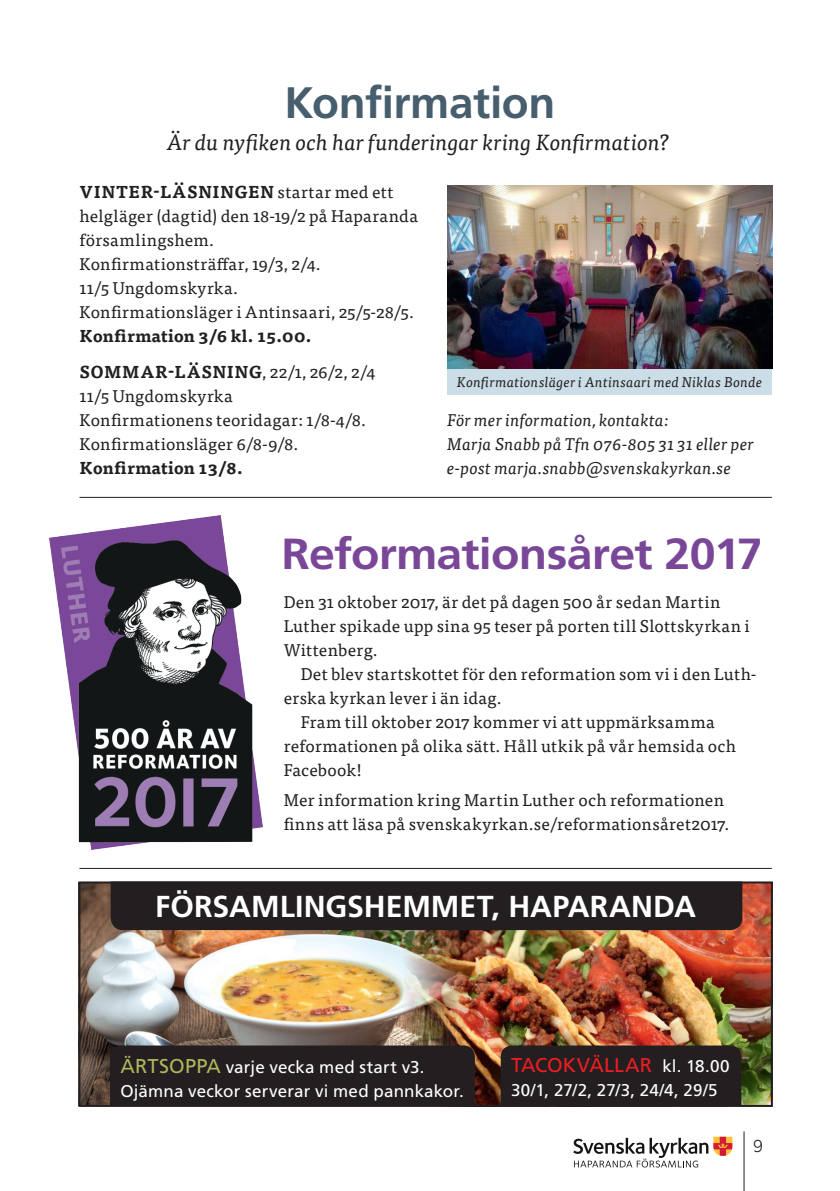
<style>
.page{position:relative;width:840px;height:1191px;background:#fff}
.page>*{position:absolute;margin:0;border:0;box-sizing:border-box;transform-origin:0 0}
.t1{font:700 44px "Frutiger";letter-spacing:-.01em;color:#465e6d}
.t2{font:700 43.6px "Frutiger";letter-spacing:-.015em;color:#7a4798;scale:1.07 1}
.t3{font:700 30.2px "Frutiger";color:#fff}
.t4{font:italic 22px "Tisa Pro";color:#231f20}
.t5{font:20px "Frutiger";letter-spacing:.005em;color:#ee1d23}
.t6{font:18px "Foundry Sterling";color:#231f20}
.t7{font:17px/24px "Tisa Pro";letter-spacing:.015em;color:#231f20}
.t8{font:italic 17px/24px "Tisa Pro";letter-spacing:.01em;color:#231f20}
.t9{font:17px/24px "Frutiger";letter-spacing:.01em;color:#fff}
.t10{font:700 17px/35.4px "Tisa Pro";letter-spacing:.02em;color:#231f20}
.t11{font:italic 14px "Tisa Pro";letter-spacing:.02em;color:#231f20}
.s1{font-weight:700}
.s2{font-weight:400}
.s3{font-size:20px;color:#acb75c}
.s4{font-size:17px;color:#fff}
</style>
<div class="page">
<svg style="left:573px;top:1136px;width:159px;height:31px"></svg>
<hr style="left:743px;top:1131px;width:1px;height:60px;background:#231f20">
<img style="left:81px;top:884px;width:321px;height:220px">
<div style="left:447px;top:368px;width:324px;height:27px;background:#cbdde6"></div>
<img style="left:447px;top:186px;width:325px;height:182px">
<hr style="left:79px;top:497px;width:692px;height:1px;background:#231f20">
<hr style="left:79px;top:868px;width:692px;height:1px;background:#231f20">
<img style="left:49px;top:515px;width:213px;height:334px">
<img style="left:402px;top:884px;width:367px;height:220px">
<div style="left:110px;top:884px;width:633px;height:47px;background:#231f20"></div>
<div style="left:78px;top:881px;width:694px;height:226px;border:2px solid #231f20"></div>
<div style="left:110px;top:1045px;width:364px;height:61px;background:#231f20"></div>
<div style="left:500px;top:1045px;width:241px;height:61px;background:#231f20"></div>
<h1 class="t1" style="left:284px;top:77px;width:272px">Konfirmation</h1>
<p class="t4" style="left:167px;top:126px;width:503px">Är du nyfiken och har funderingar kring Konfirmation?</p>
<p class="t7" style="left:79px;top:179px;width:340px"><span class="s1">VINTER-LÄSNINGEN</span> startar med ett helgläger (dagtid) den 18-19/2 på Haparanda församlingshem.<br>Konfirmationsträffar, 19/3, 2/4.<br>11/5 Ungdomskyrka.<br>Konfirmationsläger i Antinsaari, 25/5-28/5.</p>
<p class="t10" style="left:79px;top:317px;width:297px">Konfirmation 3/6 kl. 15.00.<br>SOMMAR-LÄSNING<span class="s2">, 22/1, 26/2, 2/4</span></p>
<p class="t7" style="left:79px;top:382px;width:288px">11/5 Ungdomskyrka<br>Konfirmationens teoridagar: 1/8-4/8.<br>Konfirmationsläger 6/8-9/8.</p>
<p class="t10" style="left:79px;top:449px;width:165px">Konfirmation 13/8.</p>
<p class="t11" style="left:456px;top:371px;width:306px">Konfirmationsläger i Antinsaari med Niklas Bonde</p>
<p class="t8" style="left:447px;top:406px;width:308px">För mer information, kontakta:<br>Marja Snabb på Tfn 076-805 31 31 eller per e-post marja.snabb@svenskakyrkan.se</p>
<h2 class="t2" style="left:281px;top:528px;width:451px">Reformationsåret 2017</h2>
<p class="t7" style="left:283px;top:589px;width:467px">Den 31 oktober 2017, är det på dagen 500 år sedan Martin<br>Luther spikade upp sina 95 teser på porten till Slottskyrkan i<br>Wittenberg.</p>
<p class="t7" style="left:300px;top:661px;width:457px">Det blev startskottet för den reformation som vi i den Luth-</p>
<p class="t7" style="left:283px;top:685px;width:219px">erska kyrkan lever i än idag.</p>
<p class="t7" style="left:300px;top:709px;width:415px">Fram till oktober 2017 kommer vi att uppmärksamma</p>
<p class="t7" style="left:283px;top:733px;width:453px">reformationen på olika sätt. Håll utkik på vår hemsida och</p>
<p class="t7" style="left:283px;top:757px;width:80px">Facebook!</p>
<p class="t7" style="left:283px;top:787px;width:447px">Mer information kring Martin Luther och reformationen finns att läsa på svenskakyrkan.se/reformationsåret2017.</p>
<h3 class="t3" style="left:155px;top:888px;width:542px">FÖRSAMLINGSHEMMET, HAPARANDA</h3>
<p class="t9" style="left:120px;top:1054px;width:345px"><span class="s3">ÄRTSOPPA</span> varje vecka med start v3.<br>Ojämna veckor serverar vi med pannkakor.</p>
<p class="t5" style="left:511px;top:1053px;width:220px">TACOKVÄLLAR <span class="s4">kl. 18.00</span></p>
<p class="t9" style="left:511px;top:1077px;width:208px">30/1, 27/2, 27/3, 24/4, 29/5</p>
<p class="t6" style="left:752px;top:1133px;width:12px">9</p>
</div>
